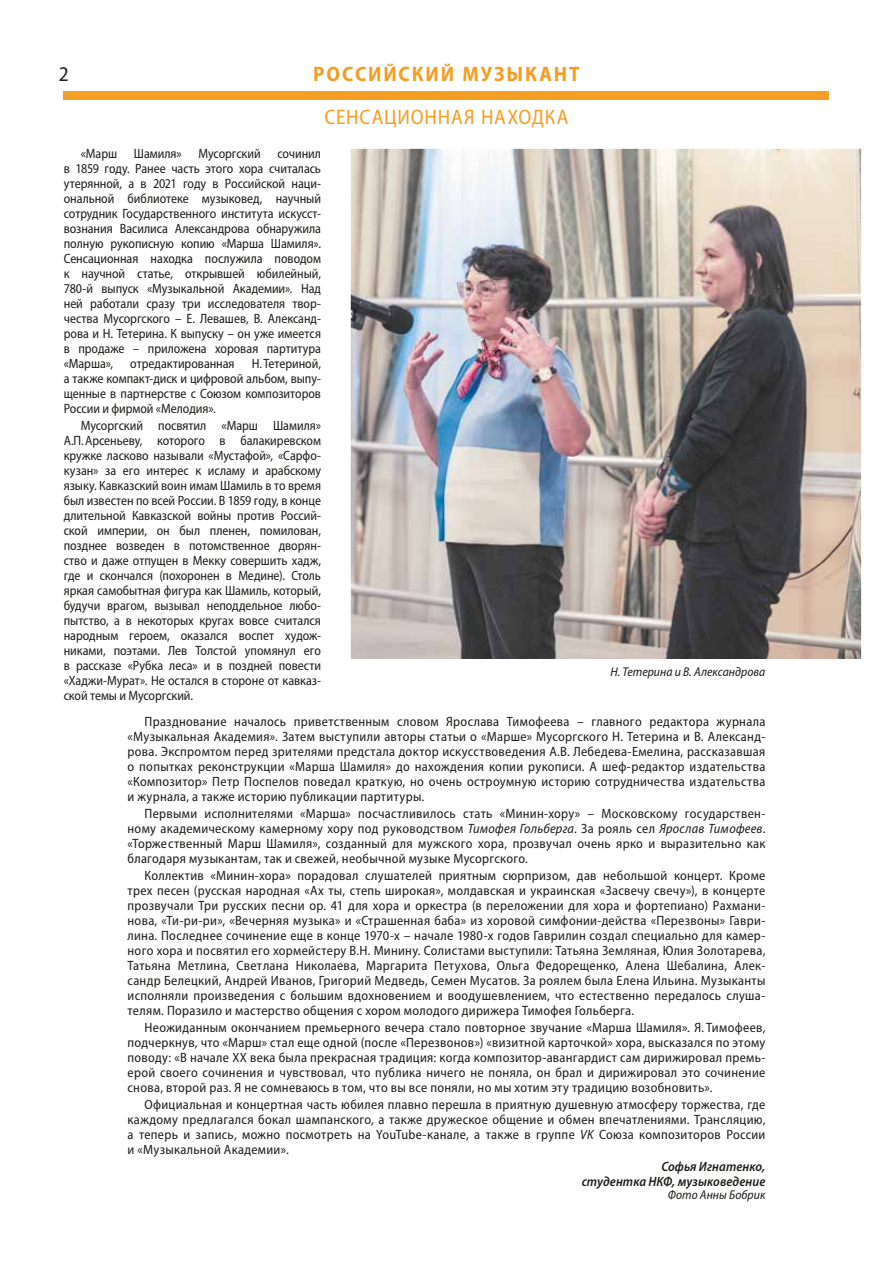
<style>
.page{position:relative;width:893px;height:1263px;background:#fff}
.page>*{position:absolute;margin:0;border:0;box-sizing:border-box;transform-origin:0 0}
.t1{font:semi-condensed 21px "Myriad Pro";letter-spacing:.035em;color:#f59e24}
.t2{font:700 semi-condensed 21px "Myriad Pro";letter-spacing:.09em;color:#f59e24}
.t3{font:semi-condensed 21px "Myriad Pro";color:#1d1d1b}
.t4{font:semi-condensed 13.5px/15px "Myriad Pro";letter-spacing:.02em;color:#1d1d1b;text-align:justify}
.t5{font:italic 600 semi-condensed 13.5px/15px "Myriad Pro";letter-spacing:.005em;color:#1d1d1b;text-align:right}
.t6{font:semi-condensed 13.5px "Myriad Pro";color:#1d1d1b}
.t7{font:italic semi-condensed 12.75px "Myriad Pro";letter-spacing:.005em;color:#1d1d1b}
.s1{font-style:italic}
</style>
<div class="page">
<div style="left:64px;top:91px;width:765px;height:9px;background:#f59e24"></div>
<img style="left:351px;top:149px;width:510px;height:510px">
<h1 class="t3" style="left:59px;top:62px;width:11px">2</h1>
<h1 class="t2" style="left:313px;top:61px;width:268px">РОССИЙСКИЙ МУЗЫКАНТ</h1>
<h1 class="t1" style="left:325px;top:104px;width:245px">СЕНСАЦИОННАЯ НАХОДКА</h1>
<p class="t4" style="left:64px;top:146px;width:259px;text-indent:17px">«Марш Шамиля» Мусоргский сочинил в 1859 году. Ранее часть этого хора считалась утерянной, а в 2021 году в Российской наци&shy;ональной библиотеке музыковед, научный сотрудник Государственного института искусст&shy;вознания Василиса Александрова обнаружила полную рукописную копию «Марша Шамиля».<br>Сенсационная находка послужила поводом к научной статье, открывшей юбилейный, 780-й выпуск «Музыкальной Академии». Над ней работали сразу три исследователя твор&shy;чества Мусоргского – Е. Левашев, В. Александ&shy;рова и Н. Тетерина. К выпуску – он уже имеется в продаже – приложена хоровая партитура «Марша»,</p>
<p class="t4" style="left:64px;top:356px;width:259px;text-indent:188px">Н.Тетериной, а также компакт-диск и цифровой альбом, выпу&shy;щенные в партнерстве с Союзом композиторов России и фирмой «Мелодия».</p>
<p class="t4" style="left:64px;top:418px;width:259px;text-indent:17px">Мусоргский посвятил «Марш Шамиля» А.П.Арсеньеву, которого в балакиревском кружке ласково называли «Мустафой», «Сарфо&shy;кузан» за его интерес к исламу и арабскому языку. Кавказский воин имам Шамиль в то время был известен по всей России. В 1859 году, в конце длительной Кавказской войны против Россий&shy;ской империи, он был пленен, помилован, позднее возведен в потомственное дворян&shy;ство и даже отпущен в Мекку совершить хадж, где и скончался (похоронен в Медине). Столь яркая самобытная фигура как Шамиль, который, будучи врагом, вызывал неподдельное любо&shy;пытство, а в некоторых кругах вовсе считался народным героем, оказался воспет худож&shy;никами, поэтами. Лев Толстой упомянул его в рассказе «Рубка леса» и в поздней повести «Хаджи-Мурат». Не остался в стороне от кавказ&shy;ской темы и Мусоргский.</p>
<p class="t6" style="left:130px;top:355px;width:106px">отредактированная</p>
<p class="t7" style="left:610px;top:664px;width:156px">Н. Тетерина и В. Александрова</p>
<p class="t4" style="left:128px;top:713px;width:639px;text-indent:17px">Празднование началось приветственным словом Ярослава Тимофеева – главного редактора журнала «Музыкальная Академия». Затем выступили авторы статьи о «Марше» Мусоргского Н. Тетерина и В. Александ&shy;рова. Экспромтом перед зрителями предстала доктор искусствоведения А.В. Лебедева-Емелина, рассказавшая о попытках реконструкции «Марша Шамиля» до нахождения копии рукописи. А шеф-редактор издательства «Композитор» Петр Поспелов поведал краткую, но очень остроумную историю сотрудничества издательства и журнала, а также историю публикации партитуры.</p>
<p class="t4" style="left:128px;top:806px;width:639px;text-indent:17px">Первыми исполнителями «Марша» посчастливилось стать «Минин-хору» – Московскому государствен&shy;ному академическому камерному хору под руководством <span class="s1">Тимофея Гольберга</span>. За рояль сел <span class="s1">Ярослав Тимофеев</span>. «Торжественный Марш Шамиля», созданный для мужского хора, прозвучал очень ярко и выразительно как благодаря музыкантам, так и свежей, необычной музыке Мусоргского.</p>
<p class="t4" style="left:128px;top:868px;width:639px;text-indent:17px">Коллектив «Минин-хора» порадовал слушателей приятным сюрпризом, дав небольшой концерт. Кроме трех песен (русская народная «Ах ты, степь широкая», молдавская и украинская «Засвечу свечу»), в концерте прозвучали Три русских песни op. 41 для хора и оркестра (в переложении для хора и фортепиано) Рахмани&shy;нова, «Ти-ри-ри», «Вечерняя музыка» и «Страшенная баба» из хоровой симфонии-действа «Перезвоны» Гаври&shy;лина. Последнее сочинение еще в конце 1970-х – начале 1980-х годов Гаврилин создал специально для камер&shy;ного хора и посвятил его хормейстеру В.Н. Минину. Солистами выступили: Татьяна Земляная, Юлия Золотарева, Татьяна Метлина, Светлана Николаева, Маргарита Петухова, Ольга Федорещенко, Алена Шебалина, Алек&shy;сандр Белецкий, Андрей Иванов, Григорий Медведь, Семен Мусатов. За роялем была Елена Ильина. Музыканты исполняли произведения с большим вдохновением и воодушевлением, что естественно передалось слуша&shy;телям. Поразило и мастерство общения с хором молодого дирижера Тимофея Гольберга.</p>
<p class="t4" style="left:128px;top:1020px;width:639px;text-indent:17px">Неожиданным окончанием премьерного вечера стало повторное звучание «Марша Шамиля». Я. Тимофеев, подчеркнув, что «Марш» стал еще одной (после «Перезвонов») «визитной карточкой» хора, высказался по этому поводу: «В начале XX века была прекрасная традиция: когда композитор-авангардист сам дирижировал премь&shy;ерой своего сочинения и чувствовал, что публика ничего не поняла, он брал и дирижировал это сочинение снова, второй раз. Я не сомневаюсь в том, что вы все поняли, но мы хотим эту традицию возобновить».</p>
<p class="t4" style="left:128px;top:1097px;width:639px;text-indent:17px">Официальная и концертная часть юбилея плавно перешла в приятную душевную атмосферу торжества, где каждому предлагался бокал шампанского, а также дружеское общение и обмен впечатлениями. Трансляцию, а теперь и запись, можно посмотреть на YouTube-канале, а также в группе <span class="s1">VK</span> Союза композиторов России и «Музыкальной Академии».</p>
<p class="t5" style="left:582px;top:1159px;width:185px">Софья Игнатенко,<br>студентка НКФ, музыковедение</p>
<p class="t7" style="left:668px;top:1187px;width:99px">Фото Анны Бобрик</p>
</div>
